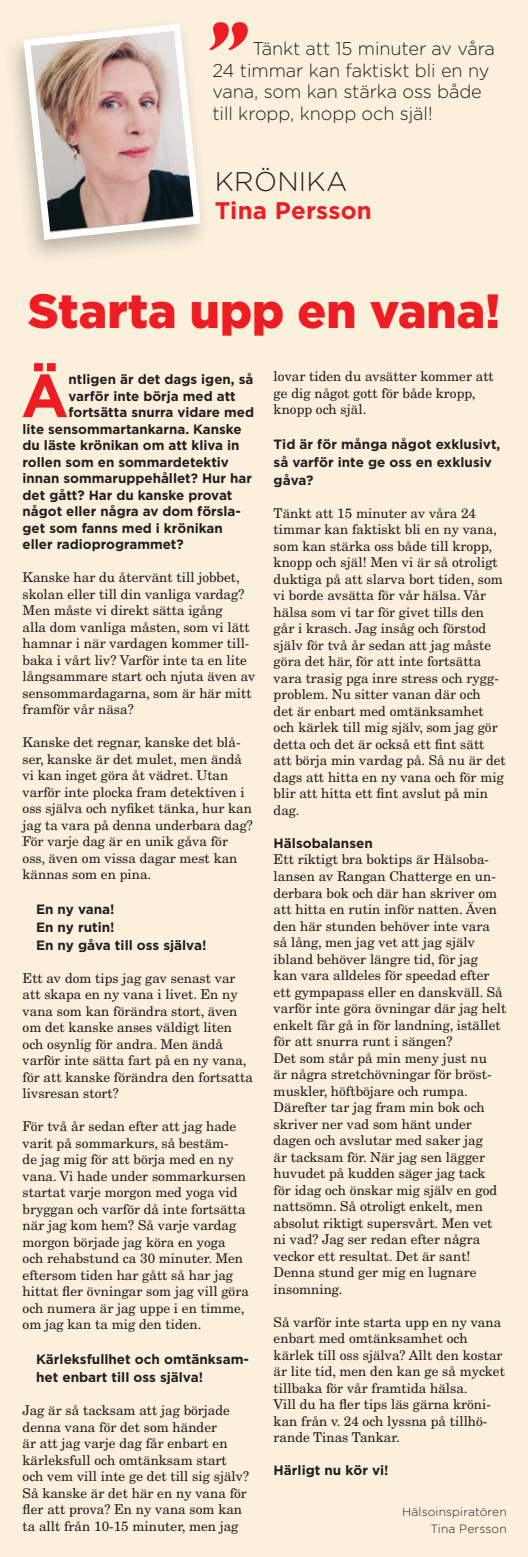
<style>
.page{position:relative;width:528px;height:1557px;background:#fff}
.page>*{position:absolute;margin:0;border:0;box-sizing:border-box;transform-origin:0 0}
.t1{font:700 60.6px "Gotham";color:#ee1d23}
.t2{font:900 48px "Gotham";color:#ee1d23}
.t3{font:300 27px "Gotham Rounded";letter-spacing:.01em;color:#231f20}
.t4{font:700 24px "Gotham";letter-spacing:.01em;color:#ee1d23}
.t5{font:300 18.45px/21.6px "Gotham Rounded";letter-spacing:-.005em;color:#231f20}
.t6{font:13.5px/16.5px "New Century Schlbk LT Std";color:#231f20}
.t7{font:700 13.5px/18px "Gotham";color:#231f20}
.t8{font:300 12px/16.5px "Gotham Rounded";letter-spacing:.01em;color:#231f20;text-align:right}
</style>
<div class="page">
<div style="left:0;top:0;width:527px;height:1556px;background:#faf0dc"></div>
<div style="left:3px;top:18px;width:208px;height:247px;background:#231f20;opacity:.3"></div>
<svg style="left:20px;top:20px;width:184px;height:223px;background:#c7b4aa"></svg>
<svg style="left:209px;top:22px;width:38px;height:28px"></svg>
<h3 class="t5" style="left:212px;top:37px;width:284px;text-indent:40px">Tänkt att 15 minuter av våra<br>24 timmar kan faktiskt bli en ny vana, som kan stärka oss både till kropp, knopp och själ!</h3>
<h3 class="t3" style="left:214px;top:164px;width:134px">KRÖNIKA</h3>
<h3 class="t4" style="left:214px;top:197px;width:158px">Tina Persson</h3>
<h2 class="t2" style="left:28px;top:283px;width:474px">Starta upp en vana!</h2>
<h1 class="t1" style="left:21px;top:360px;width:49px">Ä</h1>
<p class="t7" style="left:69px;top:370px;width:186px">ntligen är det dags igen, så</p>
<p class="t7" style="left:69px;top:386px;width:168px">varför inte börja med att</p>
<p class="t7" style="left:69px;top:403px;width:187px">fortsätta snurra vidare med</p>
<p class="t7" style="left:23px;top:419px;width:220px">lite sensommartankarna. Kanske</p>
<p class="t7" style="left:23px;top:436px;width:218px">du läste krönikan om att kliva in</p>
<p class="t7" style="left:23px;top:452px;width:208px">rollen som en sommardetektiv</p>
<p class="t7" style="left:23px;top:469px;width:231px">innan sommaruppehållet? Hur har</p>
<p class="t7" style="left:23px;top:485px;width:211px">det gått? Har du kanske provat</p>
<p class="t7" style="left:23px;top:502px;width:220px">något eller några av dom försla-</p>
<p class="t7" style="left:23px;top:518px;width:201px">get som fanns med i krönikan</p>
<p class="t7" style="left:23px;top:535px;width:163px">eller radioprogrammet?</p>
<p class="t6" style="left:23px;top:569px;width:234px">Kanske har du återvänt till jobbet, skolan eller till din vanliga vardag?<br>Men måste vi direkt sätta igång<br>alla dom vanliga måsten, som vi lätt hamnar i när vardagen kommer till&shy;baka i vårt liv? Varför inte ta en lite långsammare start och njuta även av sensommardagarna, som är här mitt framför vår näsa?</p>
<p class="t6" style="left:23px;top:734px;width:232px">Kanske det regnar, kanske det blå&shy;ser, kanske är det mulet, men ändå vi kan inget göra åt vädret. Utan varför inte plocka fram detektiven i oss själva och nyfiket tänka, hur kan jag ta vara på denna underbara dag?<br>För varje dag är en unik gåva för oss, även om vissa dagar mest kan kännas som en pina.</p>
<p class="t7" style="left:36px;top:899px;width:172px">En ny vana!<br>En ny rutin!<br>En ny gåva till oss själva!</p>
<p class="t6" style="left:23px;top:969px;width:232px">Ett av dom tips jag gav senast var att skapa en ny vana i livet. En ny vana som kan förändra stort, även om det kanske anses väldigt liten och osynlig för andra. Men ändå varför inte sätta fart på en ny vana, för att kanske förändra den fortsatta livsresan stort?</p>
<p class="t6" style="left:23px;top:1118px;width:228px">För två år sedan efter att jag hade varit på sommarkurs, så bestäm-<br>de jag mig för att börja med en ny vana. Vi hade under sommarkursen startat varje morgon med yoga vid bryggan och varför då inte fortsätta när jag kom hem? Så varje vardag morgon började jag köra en yoga och rehabstund ca 30 minuter. Men eftersom tiden har gått så har jag hittat fler övningar som jag vill göra och numera är jag uppe i en timme, om jag kan ta mig den tiden.</p>
<p class="t7" style="left:36px;top:1349px;width:214px">Kärleksfullhet och omtänksam&shy;het enbart till oss själva!</p>
<p class="t6" style="left:23px;top:1401px;width:228px">Jag är så tacksam att jag började denna vana för det som händer<br>är att jag varje dag får enbart en kärleksfull och omtänksam start och vem vill inte ge det till sig själv?<br>Så kanske är det här en ny vana för fler att prova? En ny vana som kan ta allt från 10-15 minuter, men jag</p>
<p class="t6" style="left:273px;top:368px;width:221px">lovar tiden du avsätter kommer att ge dig något gott för både kropp, knopp och själ.</p>
<p class="t7" style="left:273px;top:435px;width:228px">Tid är för många något exklusivt, så varför inte ge oss en exklusiv gåva?</p>
<p class="t6" style="left:273px;top:505px;width:233px">Tänkt att 15 minuter av våra 24 timmar kan faktiskt bli en ny vana, som kan stärka oss både till kropp, knopp och själ! Men vi är så otroligt duktiga på att slarva bort tiden, som vi borde avsätta för vår hälsa. Vår hälsa som vi tar för givet tills den går i krasch. Jag insåg och förstod själv för två år sedan att jag måste göra det här, för att inte fortsätta vara trasig pga inre stress och rygg&shy;problem. Nu sitter vanan där och<br>det är enbart med omtänksamhet och kärlek till mig själv, som jag gör detta och det är också ett fint sätt att börja min vardag på. Så nu är det dags att hitta en ny vana och för mig blir att hitta ett fint avslut på min dag.</p>
<p class="t7" style="left:273px;top:833px;width:101px">Hälsobalansen</p>
<p class="t6" style="left:273px;top:851px;width:234px">Ett riktigt bra boktips är Hälsoba&shy;lansen av Rangan Chatterge en un&shy;derbara bok och där han skriver om att hitta en rutin inför natten. Även den här stunden behöver inte vara så lång, men jag vet att jag själv ibland behöver längre tid, för jag<br>kan vara alldeles för speedad efter ett gympapass eller en danskväll. Så varför inte göra övningar där jag helt enkelt får gå in för landning, istället för att snurra runt i sängen?<br>Det som står på min meny just nu<br>är några stretchövningar för bröst&shy;muskler, höftböjare och rumpa.<br>Därefter tar jag fram min bok och skriver ner vad som hänt under dagen och avslutar med saker jag<br>är tacksam för. När jag sen lägger huvudet på kudden säger jag tack<br>för idag och önskar mig själv en god nattsömn. Så otroligt enkelt, men absolut riktigt supersvårt. Men vet ni vad? Jag ser redan efter några veckor ett resultat. Det är sant!<br>Denna stund ger mig en lugnare insomning.</p>
<p class="t6" style="left:273px;top:1313px;width:232px">Så varför inte starta upp en ny vana enbart med omtänksamhet och kärlek till oss själva? Allt den kostar är lite tid, men den kan ge så mycket tillbaka för vår framtida hälsa.<br>Vill du ha fler tips läs gärna kröni&shy;kan från v. 24 och lyssna på tillhö&shy;rande Tinas Tankar.</p>
<p class="t7" style="left:273px;top:1460px;width:116px">Härligt nu kör vi!</p>
<p class="t8" style="left:402px;top:1502px;width:106px">Hälsoinspiratören<br>Tina Persson</p>
</div>
